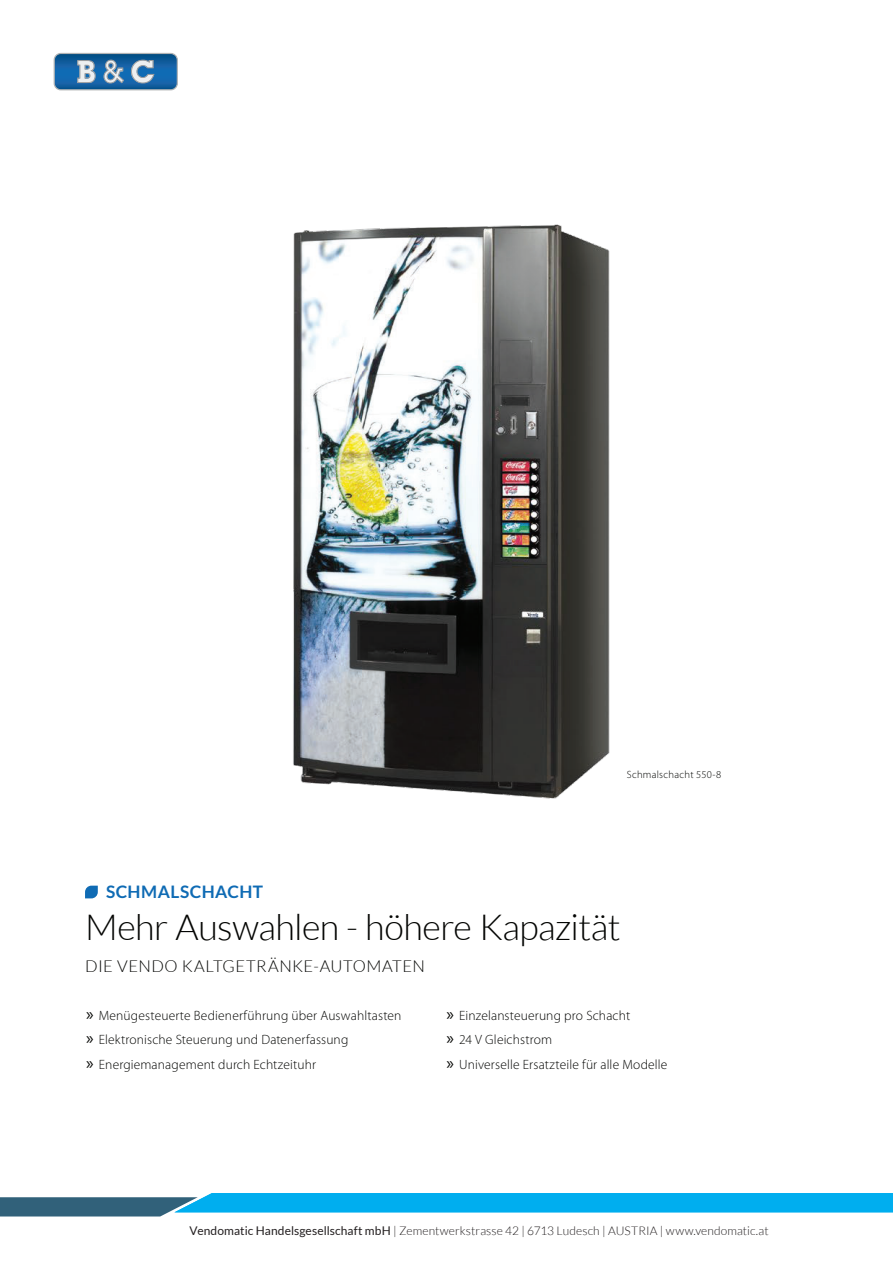
<style>
.page{position:relative;width:893px;height:1263px;background:#fff}
.page>*{position:absolute;margin:0;border:0;box-sizing:border-box;transform-origin:0 0}
.t1{font:300 36px "Lato";letter-spacing:-.015em;color:#040503}
.t2{font:700 31.05px "Lubalin Graph IT Cby BT";color:#edeff0}
.t3{font:700 17.25px "Lato";letter-spacing:.025em;color:#0f6bb4}
.t4{font:300 16.5px "Lato";letter-spacing:.035em;color:#040503}
.t5{font:300 13.5px/24.5px "Myriad Pro";letter-spacing:.01em;color:#040503}
.t6{font:300 12px "Lato";letter-spacing:.005em;color:#231f20}
.t7{font:300 10.5px "Myriad Pro";letter-spacing:.025em;color:#040503}
.s1{font-weight:500}
.s2{font-weight:400;font-size:18px}
.s3{font-weight:400}
</style>
<div class="page">
<svg style="left:0;top:1193px;width:893px;height:23px"></svg>
<svg style="left:54px;top:53px;width:123px;height:37px;background:#256aa3"></svg>
<img style="left:293px;top:224px;width:317px;height:575px">
<svg style="left:85px;top:886px;width:13px;height:12px"></svg>
<h2 class="t2" style="left:77px;top:53px;width:80px">B<span class="s1">&amp;</span>C</h2>
<p class="t7" style="left:627px;top:769px;width:96px">Schmalschacht 550-8</p>
<p class="t3" style="left:106px;top:882px;width:159px">SCHMALSCHACHT</p>
<h1 class="t1" style="left:85px;top:908px;width:537px">Mehr Auswahlen - höhere Kapazität</h1>
<p class="t4" style="left:85px;top:957px;width:341px">DIE VENDO KALTGETRÄNKE-AUTOMATEN</p>
<p class="t5" style="left:86px;top:1003px;width:317px"><span class="s2">»</span> Menügesteuerte Bedienerführung über Auswahltasten <span class="s2">»</span> Elektronische Steuerung und Datenerfassung<br><span class="s2">»</span> Energiemanagement durch Echtzeituhr</p>
<p class="t5" style="left:446px;top:1003px;width:222px"><span class="s2">»</span> Einzelansteuerung pro Schacht<br><span class="s2">»</span> 24 V Gleichstrom<br><span class="s2">»</span> Universelle Ersatzteile für alle Modelle</p>
<p class="t6" style="left:190px;top:1225px;width:581px"><span class="s3">Vendomatic Handelsgesellschaft mbH</span> | Zementwerkstrasse 42 | 6713 Ludesch | AUSTRIA | www.vendomatic.at</p>
</div>
